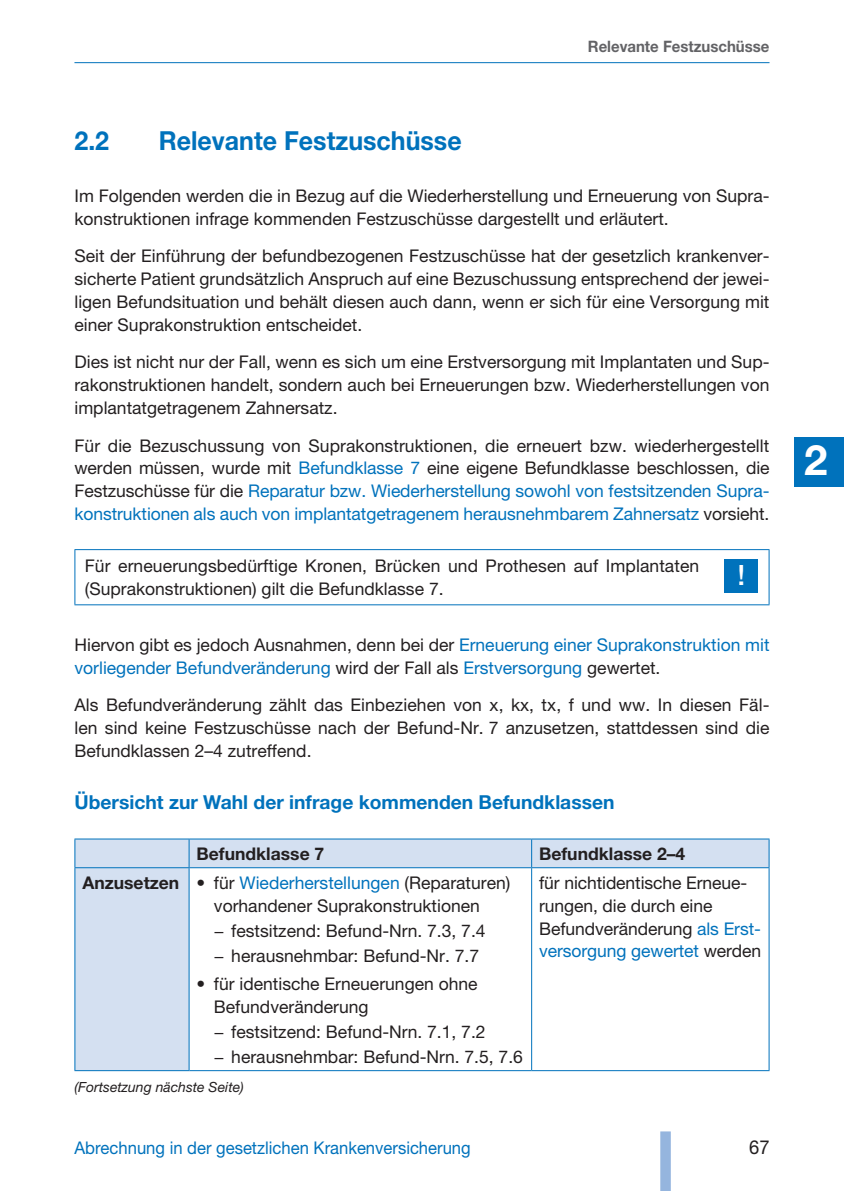
<style>
.page{position:relative;width:844px;height:1191px;background:#fff}
.page>*{position:absolute;margin:0;border:0;box-sizing:border-box;transform-origin:0 0}
.t1{font:700 42px "Helvetica Neue";color:#fff}
.t2{font:500 28px "Helvetica Neue";color:#fff}
.t3{font:700 26.25px "Helvetica Neue";color:#0072bc;scale:.95 1}
.t4{font:700 19.25px "Helvetica Neue";color:#0072bc}
.t5{font:19.25px "Helvetica Neue";color:#231f20;scale:.95 1}
.t6{font:17.5px/22.8px "Helvetica Neue";color:#231f20}
.t7{font:17.5px/22.8px "Helvetica Neue";color:#0072bc}
.t8{font:17.5px "Helvetica Neue";color:#0072bc;scale:.95 1}
.t9{font:700 17.5px "Helvetica Neue";color:#231f20}
.t10{font:700 15.75px "Helvetica Neue";color:#636366;scale:.95 1}
.t11{font:italic 14px "Helvetica Neue";color:#231f20}
.s1{color:#0072bc}
.s2{color:#231f20}
.s3{font-weight:700}
</style>
<div class="page">
<hr style="left:74px;top:62px;width:695px;height:1px;background:#0072bc">
<div style="left:660px;top:1131px;width:10px;height:60px;background:#95b5de"></div>
<div style="left:794px;top:437px;width:49px;height:49px;background:#0072bc"></div>
<hr style="left:74px;top:549px;width:695px;height:1px;background:#0072bc">
<hr style="left:74px;top:550px;width:1px;height:54px;background:#0072bc">
<hr style="left:768px;top:550px;width:1px;height:54px;background:#0072bc">
<hr style="left:74px;top:604px;width:695px;height:1px;background:#0072bc">
<svg style="left:75px;top:839px;width:693px;height:231px"></svg>
<svg style="left:531px;top:839px;width:1px;height:28px"></svg>
<hr style="left:74px;top:1070px;width:115px;height:1px;background:#0072bc">
<hr style="left:531px;top:868px;width:1px;height:202px;background:#0072bc">
<hr style="left:189px;top:1070px;width:342px;height:1px;background:#0072bc">
<hr style="left:531px;top:1070px;width:238px;height:1px;background:#0072bc">
<hr style="left:768px;top:868px;width:1px;height:202px;background:#0072bc">
<hr style="left:189px;top:838px;width:342px;height:1px;background:#0072bc">
<hr style="left:531px;top:838px;width:238px;height:1px;background:#0072bc">
<svg style="left:768px;top:839px;width:1px;height:28px"></svg>
<hr style="left:74px;top:867px;width:115px;height:1px;background:#0072bc">
<hr style="left:189px;top:867px;width:342px;height:1px;background:#0072bc">
<hr style="left:531px;top:867px;width:238px;height:1px;background:#0072bc">
<hr style="left:74px;top:838px;width:115px;height:1px;background:#0072bc">
<svg style="left:74px;top:839px;width:1px;height:28px"></svg>
<svg style="left:189px;top:839px;width:1px;height:28px"></svg>
<hr style="left:74px;top:868px;width:1px;height:202px;background:#0072bc">
<hr style="left:189px;top:868px;width:1px;height:202px;background:#0072bc">
<div style="left:724px;top:559px;width:34px;height:34px;background:#0072bc"></div>
<p class="t10" style="left:587px;top:37px;width:193px">Relevante Festzuschüsse</p>
<h3 class="t3" style="left:74px;top:124px;width:38px">2.2</h3>
<h3 class="t3" style="left:159px;top:124px;width:320px">Relevante Festzuschüsse</h3>
<p class="t6" style="left:74px;top:184px;width:696px">Im Folgenden werden die in Bezug auf die Wiederherstellung und Erneuerung von Supra&shy;konstruktionen infrage kommenden Festzuschüsse dargestellt und erläutert.</p>
<p class="t6" style="left:74px;top:245px;width:696px;text-align:justify">Seit der Einführung der befundbezogenen Festzuschüsse hat der gesetzlich krankenver&shy;sicherte Patient grundsätzlich Anspruch auf eine Bezuschussung entsprechend der jewei&shy;ligen Befundsituation und behält diesen auch dann, wenn er sich für eine Versorgung mit einer Suprakonstruktion entscheidet.</p>
<p class="t6" style="left:74px;top:350px;width:696px;text-align:justify">Dies ist nicht nur der Fall, wenn es sich um eine Erstversorgung mit Implantaten und Sup&shy;rakonstruktionen handelt, sondern auch bei Erneuerungen bzw. Wiederherstellungen von implantatgetragenem Zahnersatz.</p>
<p class="t6" style="left:74px;top:434px;width:696px;text-align:justify">Für die Bezuschussung von Suprakonstruktionen, die erneuert bzw. wiederhergestellt werden müssen, wurde mit <span class="s1">Befundklasse 7</span> eine eigene Befundklasse beschlossen, die Festzuschüsse für die <span class="s1">Reparatur bzw. Wiederherstellung sowohl von festsitzenden Supra&shy;konstruktionen als auch von implantatgetragenem herausnehmbarem Zahnersatz</span> vorsieht.</p>
<p class="t6" style="left:85px;top:554px;width:616px">Für erneuerungsbedürftige Kronen, Brücken und Prothesen auf Implantaten (Suprakonstruktionen) gilt die Befundklasse 7.</p>
<p class="t7" style="left:74px;top:633px;width:696px"><span class="s2">Hiervon gibt es jedoch Ausnahmen, denn bei der</span> Erneuerung einer Suprakonstruktion mit vorliegender Befundveränderung <span class="s2">wird der Fall als</span> Erstversorgung <span class="s2">gewertet.</span></p>
<p class="t6" style="left:74px;top:693px;width:696px;text-align:justify">Als Befundveränderung zählt das Einbeziehen von x, kx, tx, f und ww. In diesen Fäl&shy;len sind keine Festzuschüsse nach der Befund-Nr. 7 anzusetzen, stattdessen sind die Befundklassen 2–4 zutreffend.</p>
<p class="t4" style="left:74px;top:790px;width:541px">Übersicht zur Wahl der infrage kommenden Befundklassen</p>
<p class="t9" style="left:196px;top:843px;width:129px">Befundklasse 7</p>
<p class="t9" style="left:539px;top:843px;width:148px">Befundklasse 2–4</p>
<p class="t6" style="left:214px;top:871px;width:298px;text-indent:-131px"><span class="s3">Anzusetzen</span> • für <span class="s1">Wiederherstellungen</span> (Reparaturen) vorhandener Suprakonstruktionen</p>
<p class="t6" style="left:214px;top:918px;width:273px;line-height:25.2px">− festsitzend: Befund-Nrn. 7.3, 7.4 − herausnehmbar: Befund-Nr. 7. 7</p>
<p class="t6" style="left:214px;top:972px;width:265px;text-indent:-17px">• für identische Erneuerungen ohne<br>Befundveränderung</p>
<p class="t6" style="left:214px;top:1018px;width:310px;line-height:25.2px">− festsitzend: Befund-Nrn. 7. 1, 7.2<br>− herausnehmbar: Befund-Nrn. 7.5, 7.6</p>
<h2 class="t2" style="left:737px;top:559px;width:9px">!</h2>
<p class="t6" style="left:539px;top:871px;width:224px">für nichtidentische Erneue&shy;rungen, die durch eine<br>Befundveränderung <span class="s1">als Erst&shy;versorgung gewertet</span> werden</p>
<p class="t11" style="left:74px;top:1078px;width:171px">(Fortsetzung nächste Seite)</p>
<p class="t8" style="left:74px;top:1137px;width:418px">Abrechnung in der gesetzlichen Krankenversicherung</p>
<p class="t5" style="left:749px;top:1135px;width:23px">67</p>
<h1 class="t1" style="left:804px;top:434px;width:25px">2</h1>
</div>
